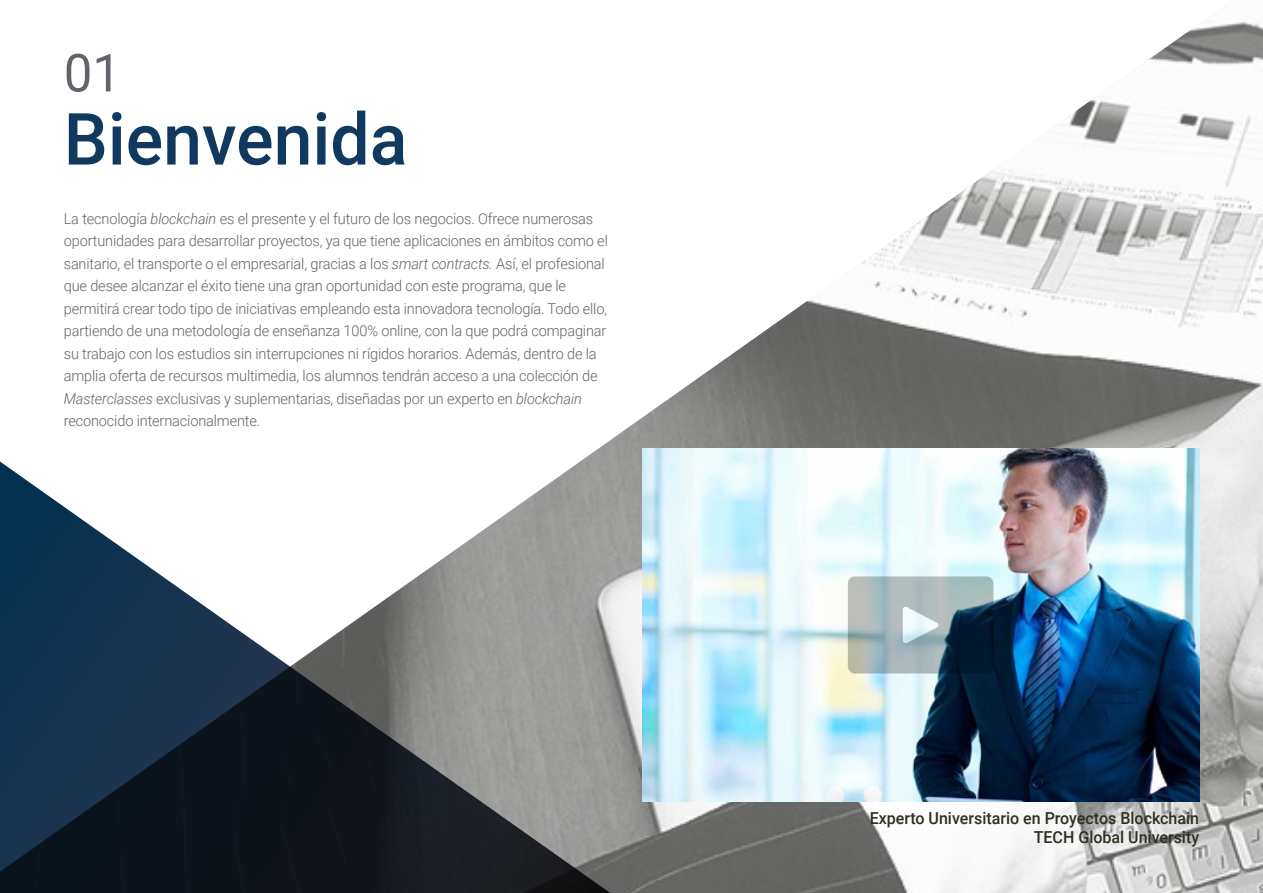
<style>
.page{position:relative;width:1263px;height:893px;background:#fff}
.page>*{position:absolute;margin:0;border:0;box-sizing:border-box;transform-origin:0 0}
.t1{font:500 72px "Roboto";color:#0f395f}
.t2{font:52.5px "Roboto";color:#61646a}
.t3{font:500 16.5px/19.5px "Roboto";color:#312e20;text-align:right}
.t4{font:300 15px/22.5px "Roboto";letter-spacing:-.01em;color:#61646a}
.s1{font-style:italic}
</style>
<div class="page">
<img style="left:602px;top:21px;width:661px;height:872px">
<img style="left:642px;top:448px;width:557px;height:353px">
<svg style="left:848px;top:576px;width:145px;height:97px"></svg>
<svg style="left:0;top:446px;width:640px;height:447px"></svg>
<h2 class="t2" style="left:64px;top:36px;width:59px">01</h2>
<h1 class="t1" style="left:64px;top:89px;width:345px">Bienvenida</h1>
<p class="t4" style="left:64px;top:207px;width:546px">La tecnología <span class="s1">blockchain</span> es el presente y el futuro de los negocios. Ofrece numerosas oportunidades para desarrollar proyectos, ya que tiene aplicaciones en ámbitos como el sanitario, el transporte o el empresarial, gracias a los <span class="s1">smart contracts.</span> Así, el profesional que desee alcanzar el éxito tiene una gran oportunidad con este programa, que le permitirá crear todo tipo de iniciativas empleando esta innovadora tecnología. Todo ello, partiendo de una metodología de enseñanza 100% online, con la que podrá compaginar su trabajo con los estudios sin interrupciones ni rígidos horarios. Además, dentro de la amplia oferta de recursos multimedia, los alumnos tendrán acceso a una colección de <span class="s1">Masterclasses</span> exclusivas y suplementarias, diseñadas por un experto en <span class="s1">blockchain </span>reconocido internacionalmente.</p>
<p class="t3" style="left:870px;top:807px;width:331px">Experto Universitario en Proyectos Blockchain<br>TECH Global University</p>
</div>
